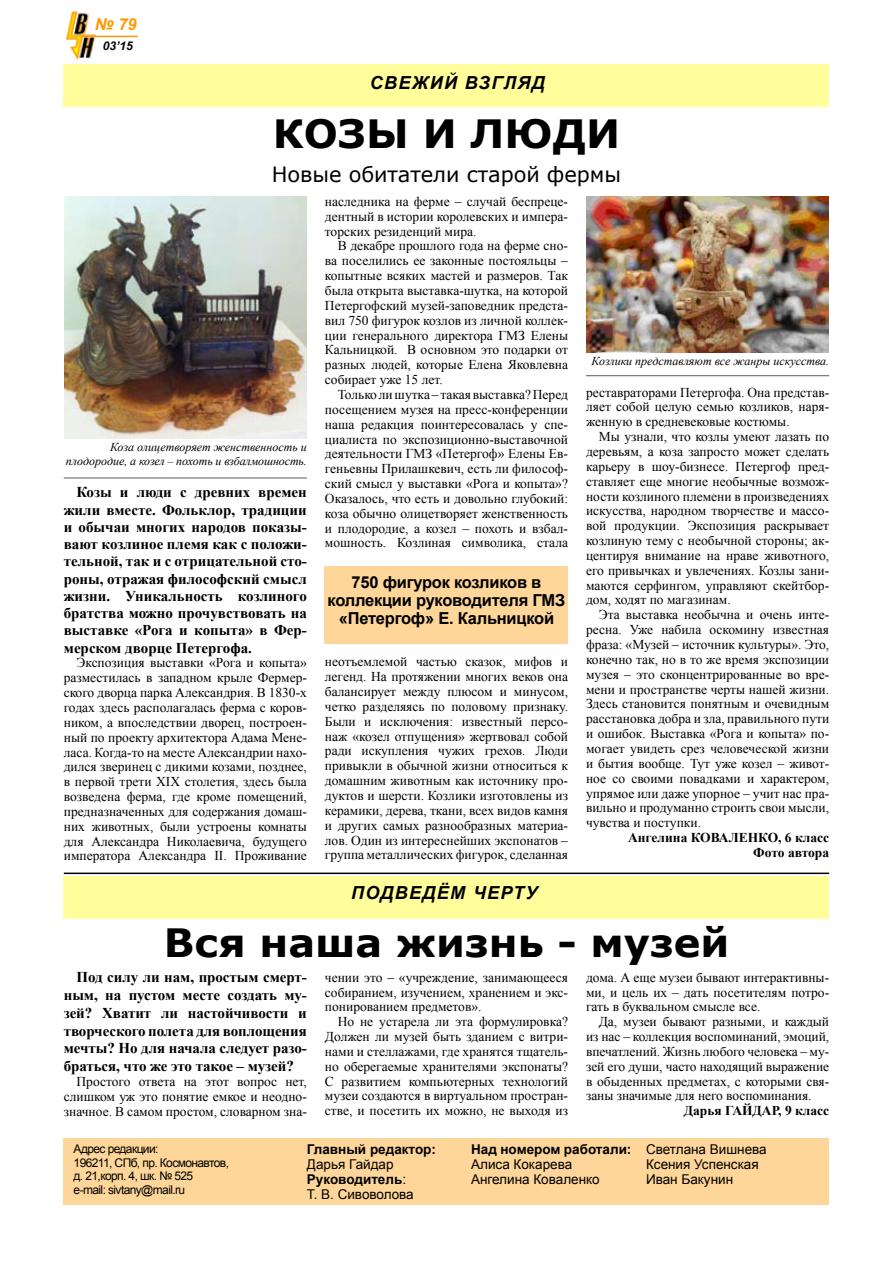
<style>
.page{position:relative;width:893px;height:1263px;background:#fff}
.page>*{position:absolute;margin:0;border:0;box-sizing:border-box;transform-origin:0 0}
.t1{font:700 39px "Verdana";color:#000}
.t2{font:21px "Verdana";letter-spacing:-.005em;color:#000}
.t3{font:italic 700 18px "Arial";letter-spacing:.075em;color:#000}
.t4{font:700 16.5px/18px "Arial";letter-spacing:-.015em;color:#000;text-align:center}
.t5{font:italic 700 16.5px "Arial";color:#f90}
.t6{font:700 15px/17.2px "Times New Roman";letter-spacing:-.005em;color:#000;text-align:justify}
.t7{font:13.5px/14.9px "Times New Roman";color:#000;text-align:justify}
.t8{font:13.5px/14.9px "Arial";color:#000}
.t9{font:700 13.5px/14.9px "Times New Roman";color:#000;text-align:right}
.t10{font:700 13.5px "Arial";color:#000}
.t11{font:italic 12px/13.5px "Times New Roman";color:#000;text-align:right}
.t12{font:12px/13.5px "Arial";letter-spacing:-.05em;color:#000}
.t13{font:italic 700 12px "Arial";color:#000}
.s1{font-weight:700}
</style>
<div class="page">
<div style="left:64px;top:876px;width:765px;height:43px;background:#fffe9a"></div>
<img style="left:66px;top:11px;width:29px;height:49px">
<hr style="left:83px;top:36px;width:55px;height:1px;background:#f90">
<div style="left:64px;top:1138px;width:765px;height:67px;background:#ffd69a"></div>
<div style="left:64px;top:64px;width:765px;height:42px;background:#fffe9a"></div>
<hr style="left:64px;top:478px;width:243px;height:1px;background:#5a5a5a">
<img style="left:65px;top:196px;width:242px;height:242px">
<img style="left:586px;top:196px;width:242px;height:156px">
<hr style="left:586px;top:375px;width:243px;height:1px;background:#5a5a5a">
<div style="left:325px;top:566px;width:243px;height:78px;background:#ffd69a"></div>
<hr style="left:64px;top:872px;width:765px;height:2px;background:#000">
<p class="t5" style="left:95px;top:13px;width:43px">№ 79</p>
<p class="t13" style="left:103px;top:37px;width:32px">03’15</p>
<h3 class="t3" style="left:370px;top:70px;width:177px">СВЕЖИЙ ВЗГЛЯД</h3>
<h1 class="t1" style="left:273px;top:107px;width:349px">КОЗЫ И ЛЮДИ</h1>
<h2 class="t2" style="left:272px;top:160px;width:351px">Новые обитатели старой фермы</h2>
<p class="t7" style="left:325px;top:194px;width:245px">наследника на ферме – случай беспреце&shy;дентный в истории королевских и импера&shy;торских резиденций мира.</p>
<p class="t7" style="left:325px;top:238px;width:245px;text-indent:13px">В декабре прошлого года на ферме сно&shy;ва поселились ее законные постояльцы – копытные всяких мастей и размеров. Так была открыта выставка-шутка, на которой Петергофский музей-заповедник предста&shy;вил 750 фигурок козлов из личной коллек&shy;ции генерального директора ГМЗ Елены Кальницкой. В основном это подарки от разных людей, которые Елена Яковлевна собирает уже 15 лет.</p>
<p class="t7" style="left:325px;top:387px;width:245px;text-indent:13px">Только ли шутка – такая выставка? Перед посещением музея на пресс-конференции наша редакция поинтересовалась у спе&shy;циалиста по экспозиционно-выставочной деятельности ГМЗ «Петергоф» Елены Ев&shy;геньевны Прилашкевич, есть ли философ&shy;ский смысл у выставки «Рога и копыта»?<br>Оказалось, что есть и довольно глубокий: коза обычно олицетворяет женственность и плодородие, а козел – похоть и взбал&shy;мошность. Козлиная символика, стала</p>
<p class="t11" style="left:592px;top:354px;width:239px">Козлики представляют все жанры искусства.</p>
<p class="t7" style="left:586px;top:384px;width:245px">реставраторами Петергофа. Она представ&shy;ляет собой целую семью козликов, наря&shy;женную в средневековые костюмы.</p>
<p class="t7" style="left:586px;top:429px;width:245px;text-indent:13px">Мы узнали, что козлы умеют лазать по деревьям, а коза запросто может сделать карьеру в шоу-бизнесе. Петергоф пред&shy;ставляет еще многие необычные возмож&shy;ности козлиного племени в произведениях искусства, народном творчестве и массо&shy;вой продукции. Экспозиция раскрывает козлиную тему с необычной стороны; ак&shy;центируя внимание на нраве животного, его привычках и увлечениях. Козлы зани&shy;маются серфингом, управляют скейтбор&shy;дом, ходят по магазинам.</p>
<p class="t7" style="left:586px;top:607px;width:245px;text-indent:13px">Эта выставка необычна и очень инте&shy;ресна. Уже набила оскомину известная фраза: «Музей – источник культуры». Это, конечно так, но в то же время экспозиции музея – это сконцентрированные во вре&shy;мени и пространстве черты нашей жизни.<br>Здесь становится понятным и очевидным расстановка добра и зла, правильного пути и ошибок. Выставка «Рога и копыта» по&shy;могает увидеть срез человеческой жизни и бытия вообще. Тут уже козел – живот&shy;ное со своими повадками и характером, упрямое или даже упорное – учит нас пра&shy;вильно и продуманно строить свои мысли, чувства и поступки.</p>
<p class="t9" style="left:628px;top:830px;width:203px">Ангелина КОВАЛЕНКО, 6 класс<br>Фото автора</p>
<p class="t11" style="left:66px;top:440px;width:243px">Коза олицетворяет женственность и плодородие, а козел – похоть и взбалмошность.</p>
<p class="t6" style="left:64px;top:483px;width:245px;text-indent:13px">Козы и люди с древних времен жили вместе. Фольклор, традиции и обычаи многих народов показы&shy;вают козлиное племя как с положи&shy;тельной, так и с отрицательной сто&shy;роны, отражая философский смысл жизни. Уникальность козлиного братства можно прочувствовать на выставке «Рога и копыта» в Фер&shy;мерском дворце Петергофа.</p>
<p class="t7" style="left:64px;top:655px;width:245px;text-indent:13px">Экспозиция выставки «Рога и копыта» разместилась в западном крыле Фермер&shy;ского дворца парка Александрия. В 1830-х годах здесь располагалась ферма с коров&shy;ником, а впоследствии дворец, построен&shy;ный по проекту архитектора Адама Мене&shy;ласа. Когда-то на месте Александрии нахо&shy;дился зверинец с дикими козами, позднее, в первой трети XIX столетия, здесь была возведена ферма, где кроме помещений, предназначенных для содержания домаш&shy;них животных, были устроены комнаты для Александра Николаевича, будущего императора Александра II. Проживание</p>
<p class="t4" style="left:328px;top:574px;width:239px">750 фигурок козликов в коллекции руководителя ГМЗ «Петергоф» Е. Кальницкой</p>
<p class="t7" style="left:325px;top:654px;width:245px">неотъемлемой частью сказок, мифов и легенд. На протяжении многих веков она балансирует между плюсом и минусом, четко разделяясь по половому признаку.<br>Были и исключения: известный персо&shy;наж «козел отпущения» жертвовал собой ради искупления чужих грехов. Люди привыкли в обычной жизни относиться к домашним животным как источнику про&shy;дуктов и шерсти. Козлики изготовлены из керамики, дерева, ткани, всех видов камня и других самых разнообразных материа&shy;лов. Один из интереснейших экспонатов – группа металлических фигурок, сделанная</p>
<h3 class="t3" style="left:351px;top:881px;width:188px">ПОДВЕДЁМ ЧЕРТУ</h3>
<h1 class="t1" style="left:164px;top:915px;width:567px">Вся наша жизнь - музей</h1>
<p class="t6" style="left:64px;top:968px;width:245px;line-height:17.7px;text-indent:13px">Под силу ли нам, простым смерт&shy;ным, на пустом месте создать му&shy;зей? Хватит ли настойчивости и творческого полета для воплощения мечты? Но для начала следует разо&shy;браться, что же это такое – музей?</p>
<p class="t7" style="left:64px;top:1074px;width:245px;text-indent:13px">Простого ответа на этот вопрос нет, слишком уж это понятие емкое и неодно&shy;значное. В самом простом, словарном зна-</p>
<p class="t7" style="left:586px;top:969px;width:245px">дома. А еще музеи бывают интерактивны&shy;ми, и цель их – дать посетителям потро&shy;гать в буквальном смысле все.</p>
<p class="t7" style="left:586px;top:1014px;width:245px;text-indent:13px">Да, музеи бывают разными, и каждый из нас – коллекция воспоминаний, эмоций, впечатлений. Жизнь любого человека – му&shy;зей его души, часто находящий выражение в обыденных предметах, с которыми свя&shy;заны значимые для него воспоминания.</p>
<p class="t9" style="left:684px;top:1103px;width:147px">Дарья ГАЙДАР, 9 класс</p>
<p class="t7" style="left:325px;top:969px;width:245px">чении это – «учреждение, занимающееся собиранием, изучением, хранением и экс&shy;понированием предметов».</p>
<p class="t7" style="left:325px;top:1014px;width:245px;text-indent:13px">Но не устарела ли эта формулировка?<br>Должен ли музей быть зданием с витри&shy;нами и стеллажами, где хранятся тщатель&shy;но оберегаемые хранителями экспонаты?<br>С развитием компьютерных технологий музеи создаются в виртуальном простран&shy;стве, и посетить их можно, не выходя из</p>
<p class="t12" style="left:74px;top:1142px;width:157px">Адрес редакции:<br>196211, СПб, пр. Космонавтов, д. 21,корп. 4, шк. № 525<br>e-mail: sivtany@mail.ru</p>
<p class="t10" style="left:471px;top:1140px;width:162px">Над номером работали:</p>
<p class="t10" style="left:307px;top:1140px;width:131px">Главный редактор:</p>
<p class="t8" style="left:307px;top:1157px;width:108px">Дарья Гайдар<br><span class="s1">Руководитель</span>:<br>Т. В. Сивоволова</p>
<p class="t8" style="left:471px;top:1157px;width:130px">Алиса Кокарева<br>Ангелина Коваленко</p>
<p class="t8" style="left:646px;top:1142px;width:122px">Светлана Вишнева<br>Ксения Успенская<br>Иван Бакунин</p>
</div>
